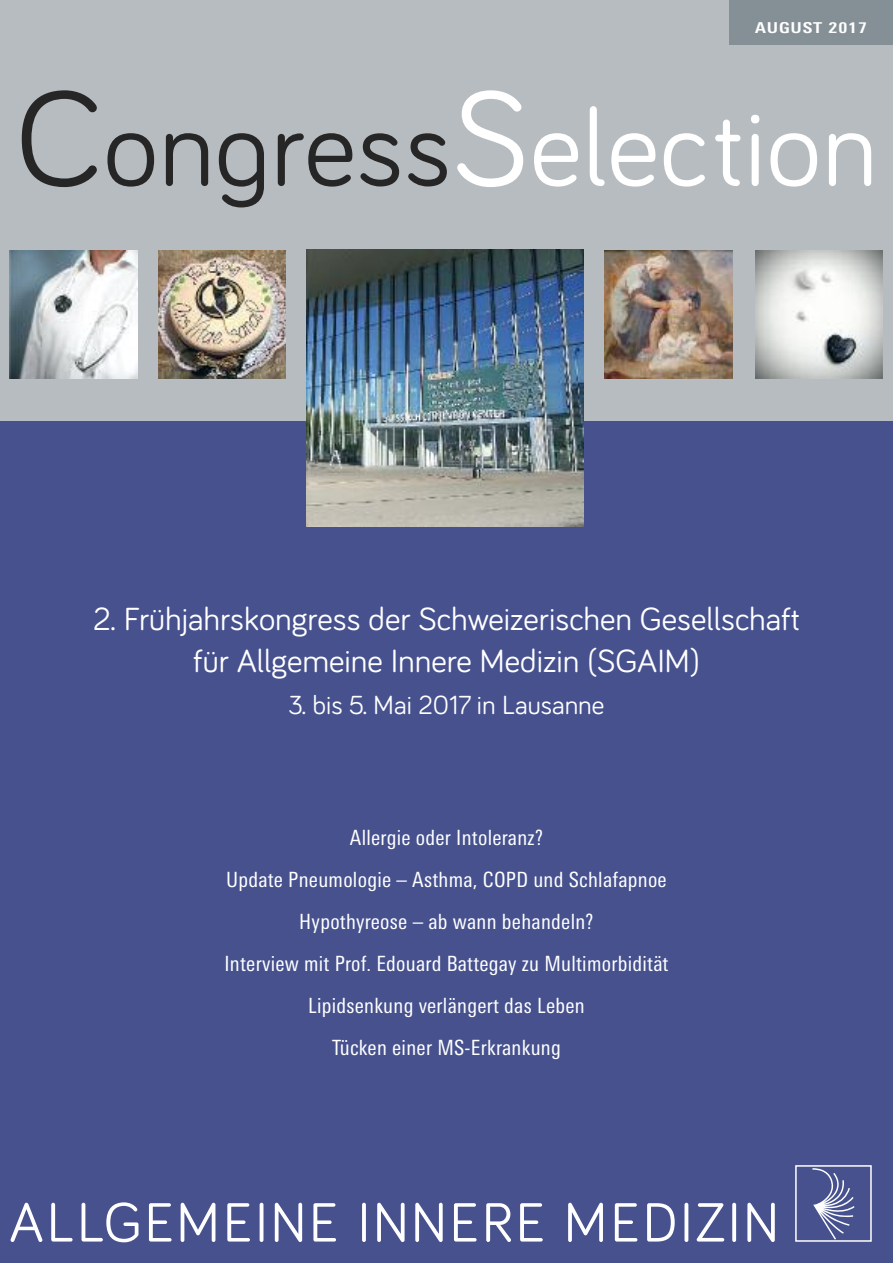
<style>
.page{position:relative;width:893px;height:1263px;background:#fff}
.page>*{position:absolute;margin:0;border:0;box-sizing:border-box;transform-origin:0 0}
.t1{font:111px "Bariol";letter-spacing:.005em;color:#fff}
.t2{font:57px "Bariol";letter-spacing:.05em;color:#fff}
.t3{font:33px/42px "Bariol";color:#fff;text-align:center}
.t4{font:27px "Bariol";color:#fff}
.t5{font:condensed 21px/42px "Linotype Univers";letter-spacing:.015em;color:#fff;text-align:center}
.t6{font:700 condensed 15px "Linotype Univers";letter-spacing:.045em;color:#fff;scale:1.26 1}
.s1{font-size:138px;color:#272627}
.s2{color:#272627}
.s3{font-size:138px}
</style>
<div class="page">
<div style="left:0;top:398px;width:893px;height:865px;background:#46518e"></div>
<div style="left:0;top:0;width:893px;height:421px;background:#b6bcc0"></div>
<img style="left:10px;top:251px;width:127px;height:127px">
<img style="left:158px;top:251px;width:128px;height:127px">
<img style="left:605px;top:251px;width:127px;height:127px">
<img style="left:755px;top:251px;width:128px;height:127px">
<img style="left:307px;top:250px;width:276px;height:276px">
<div style="left:729px;top:0;width:164px;height:44px;background:#859096"></div>
<svg style="left:812px;top:1168px;width:42px;height:71px"></svg>
<div style="left:795px;top:1165px;width:77px;height:77px;border:2px solid #fff"></div>
<p class="t6" style="left:755px;top:23px;width:90px">AUGUST 2017</p>
<h1 class="t1" style="left:16px;top:110px;width:863px"><span class="s1">C</span><span class="s2">ongress</span><span class="s3">S</span>election</h1>
<h3 class="t3" style="left:93px;top:601px;width:708px">2. Frühjahrskongress der Schweizerischen Gesellschaft für Allgemeine Innere Medizin (SGAIM)</h3>
<p class="t4" style="left:289px;top:695px;width:317px">3. bis 5. Mai 2017 in Lausanne</p>
<p class="t5" style="left:224px;top:819px;width:445px">Allergie oder Intoleranz?<br>Update Pneumologie – Asthma, COPD und Schlafapnoe Hypothyreose – ab wann behandeln?<br>Interview mit Prof. Edouard Battegay zu Multimorbidität Lipidsenkung verlängert das Leben<br>Tücken einer MS-Erkrankung</p>
<h2 class="t2" style="left:9px;top:1203px;width:771px">ALLGEMEINE INNERE MEDIZIN</h2>
</div>
